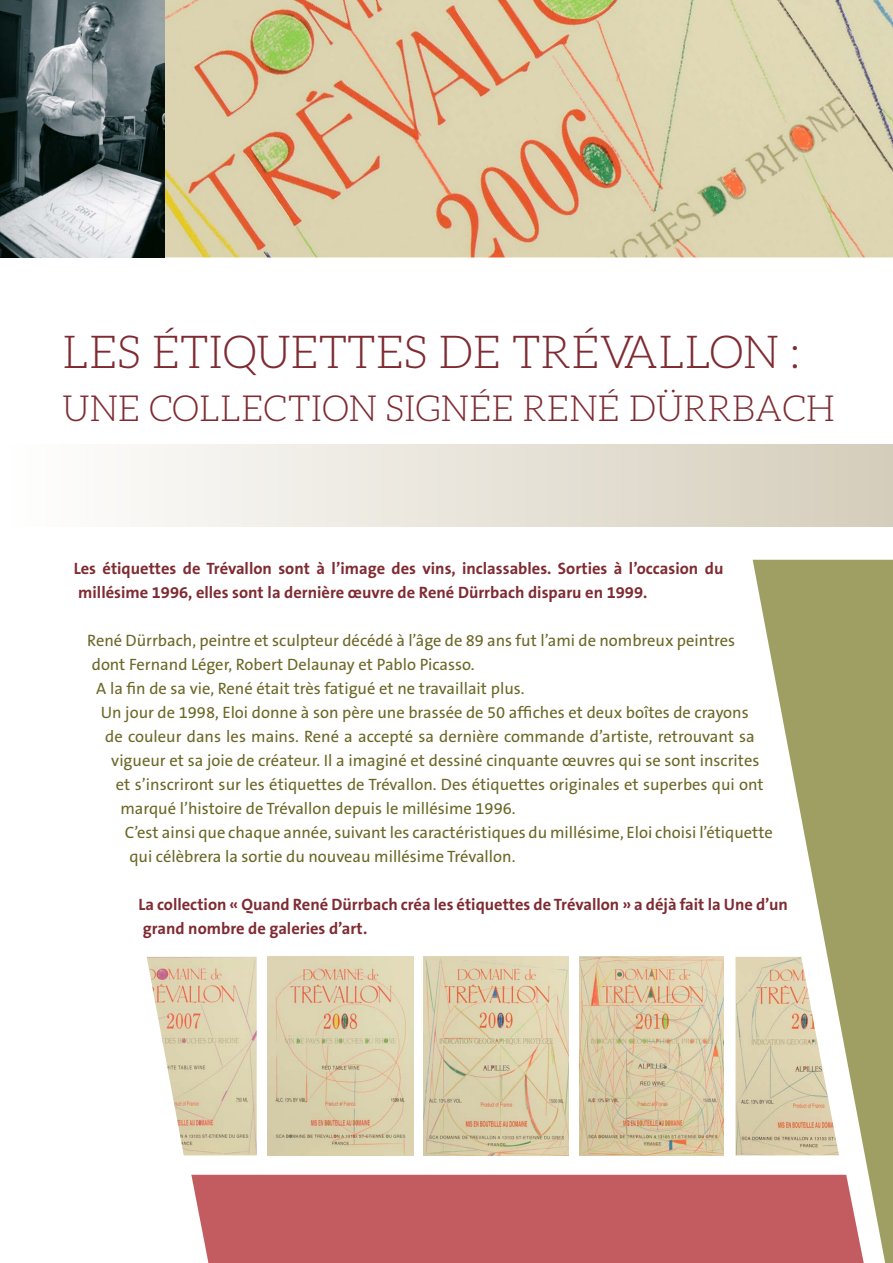
<style>
.page{position:relative;width:893px;height:1263px;background:#fff}
.page>*{position:absolute;margin:0;border:0;box-sizing:border-box;transform-origin:0 0}
.t1{font:300 45.6px "Aleo";color:#7e2b32}
.t2{font:300 36px "Aleo";color:#7e2b32}
.t3{font:16.5px "The Sans B5 Plain";color:#6c6626}
.t4{font:700 16.5px/24px "The Sans B7";color:#7e2b32}
</style>
<div class="page">
<div style="left:191px;top:1175px;width:562px;height:88px;background:#c25c61"></div>
<div style="left:0;top:444px;width:893px;height:83px;background:linear-gradient(to right,#fff,#d5cdbb)"></div>
<svg style="left:753px;top:560px;width:140px;height:703px;fill:#a09f63"></svg>
<img style="left:165px;top:0;width:728px;height:257px">
<img style="left:147px;top:957px;width:110px;height:198px">
<img style="left:267px;top:957px;width:146px;height:198px">
<img style="left:424px;top:957px;width:145px;height:198px">
<img style="left:579px;top:957px;width:145px;height:198px">
<img style="left:735px;top:957px;width:104px;height:198px">
<img style="left:0;top:0;width:165px;height:257px">
<h1 class="t1" style="left:63px;top:327px;width:739px">LES ÉTIQUETTES DE TRÉVALLON :</h1>
<h2 class="t2" style="left:63px;top:388px;width:774px">UNE COLLECTION SIGNÉE RENÉ DÜRRBACH</h2>
<p class="t4" style="left:74px;top:556px;width:651px">Les étiquettes de Trévallon sont à l’image des vins, inclassables. Sorties à l’occasion du millésime 1996, elles sont la dernière œuvre de René Dürrbach disparu en 1999.</p>
<p class="t3" style="left:87px;top:631px;width:649px">René Dürrbach, peintre et sculpteur décédé à l’âge de 89 ans fut l’ami de nombreux peintres</p>
<p class="t3" style="left:92px;top:655px;width:384px">dont Fernand Léger, Robert Delaunay et Pablo Picasso.</p>
<p class="t3" style="left:96px;top:679px;width:430px">A la fin de sa vie, René était très fatigué et ne travaillait plus.</p>
<p class="t3" style="left:101px;top:703px;width:649px">Un jour de 1998, Eloi donne à son père une brassée de 50 affiches et deux boîtes de crayons</p>
<p class="t3" style="left:105px;top:727px;width:651px">de couleur dans les mains. René a accepté sa dernière commande d’artiste, retrouvant sa</p>
<p class="t3" style="left:111px;top:751px;width:650px">vigueur et sa joie de créateur. Il a imaginé et dessiné cinquante œuvres qui se sont inscrites</p>
<p class="t3" style="left:116px;top:775px;width:649px">et s’inscriront sur les étiquettes de Trévallon. Des étiquettes originales et superbes qui ont</p>
<p class="t3" style="left:120px;top:799px;width:397px">marqué l’histoire de Trévallon depuis le millésime 1996.</p>
<p class="t3" style="left:125px;top:823px;width:650px">C’est ainsi que chaque année, suivant les caractéristiques du millésime, Eloi choisi l’étiquette</p>
<p class="t3" style="left:129px;top:847px;width:388px">qui célèbrera la sortie du nouveau millésime Trévallon.</p>
<p class="t4" style="left:138px;top:893px;width:651px">La collection « Quand René Dürrbach créa les étiquettes de Trévallon » a déjà fait la Une d’un grand nombre de galeries d’art.</p>
</div>
